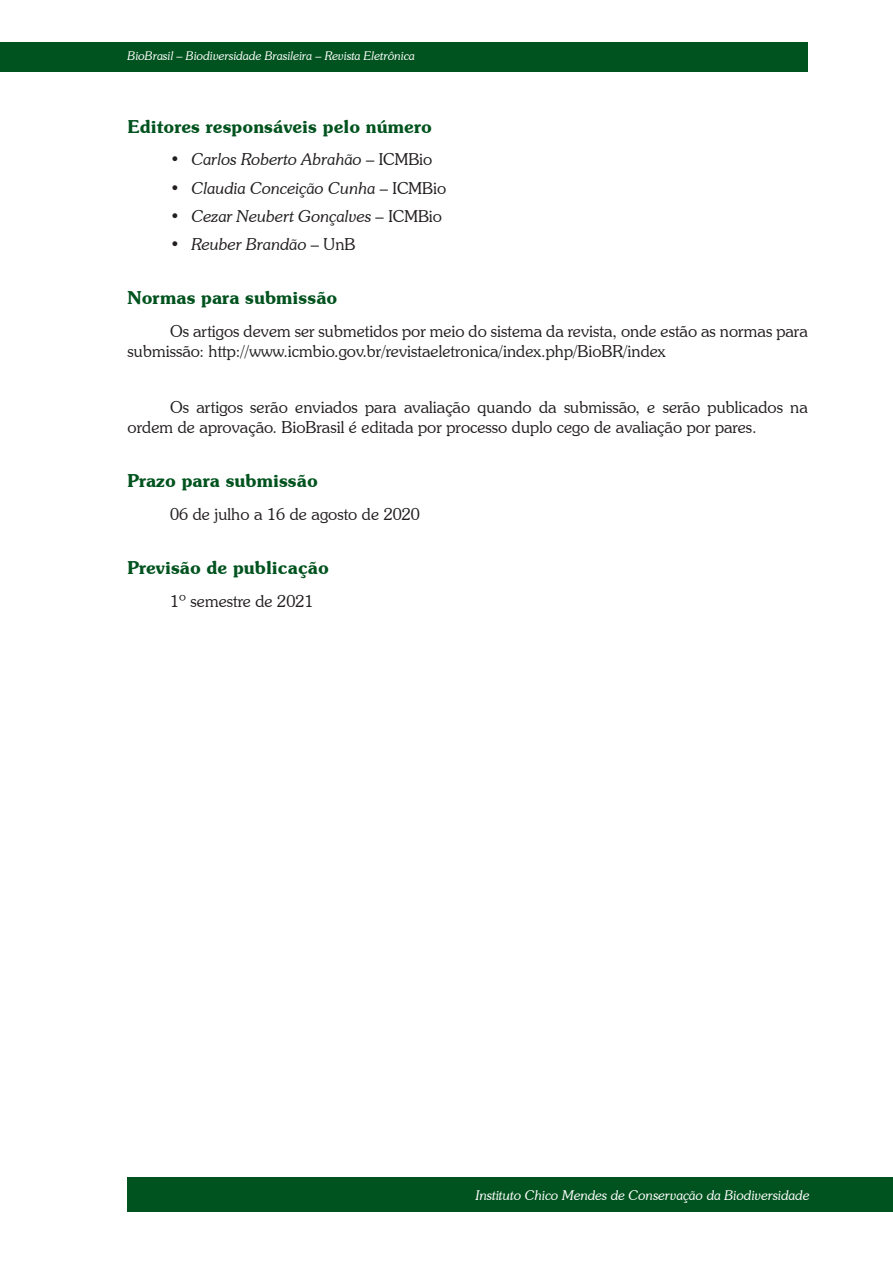
<style>
.page{position:relative;width:893px;height:1263px;background:#fff}
.page>*{position:absolute;margin:0;border:0;box-sizing:border-box;transform-origin:0 0}
.t1{font:600 18px "Souvenir IT Cby BT";color:#00531e}
.t2{font:300 16.5px/19.8px "Souvenir IT Cby BT";color:#231f20}
.t3{font:italic 300 16.5px "Souvenir IT Cby BT";color:#231f20}
.t4{font:italic 300 13.5px "Souvenir IT Cby BT";color:#fff}
.t5{font:italic 300 12px "Souvenir IT Cby BT";color:#fff}
.s1{font-style:normal}
</style>
<div class="page">
<div style="left:0;top:43px;width:808px;height:29px;background:#00531e"></div>
<div style="left:128px;top:1178px;width:765px;height:34px;background:#00531e"></div>
<p class="t5" style="left:128px;top:49px;width:289px">BioBrasil – Biodiversidade Brasileira – Revista Eletrônica</p>
<p class="t1" style="left:128px;top:115px;width:306px">Editores responsáveis pelo número</p>
<p class="t3" style="left:170px;top:149px;width:264px"><span class="s1">•</span> Carlos Roberto Abrahão <span class="s1">– ICMBio</span></p>
<p class="t3" style="left:170px;top:178px;width:278px"><span class="s1">•</span> Claudia Conceição Cunha <span class="s1">– ICMBio</span></p>
<p class="t3" style="left:170px;top:206px;width:273px"><span class="s1">•</span> Cezar Neubert Gonçalves <span class="s1">– ICMBio</span></p>
<p class="t3" style="left:170px;top:234px;width:187px"><span class="s1">•</span> Reuber Brandão <span class="s1">– UnB</span></p>
<p class="t1" style="left:128px;top:287px;width:211px">Normas para submissão</p>
<p class="t2" style="left:128px;top:321px;width:682px;text-indent:43px">Os artigos devem ser submetidos por meio do sistema da revista, onde estão as normas para submissão: http://www.icmbio.gov.br/revistaeletronica/index.php/BioBR/index</p>
<p class="t2" style="left:128px;top:397px;width:682px;text-indent:43px">Os artigos serão enviados para avaliação quando da submissão, e serão publicados na ordem de aprovação. BioBrasil é editada por processo duplo cego de avaliação por pares.</p>
<p class="t1" style="left:128px;top:470px;width:192px">Prazo para submissão</p>
<p class="t2" style="left:170px;top:504px;width:251px">06 de julho a 16 de agosto de 2020</p>
<p class="t1" style="left:128px;top:556px;width:203px">Previsão de publicação</p>
<p class="t2" style="left:170px;top:591px;width:145px">1º semestre de 2021</p>
<p class="t4" style="left:476px;top:1187px;width:335px">Instituto Chico Mendes de Conservação da Biodiversidade</p>
</div>
